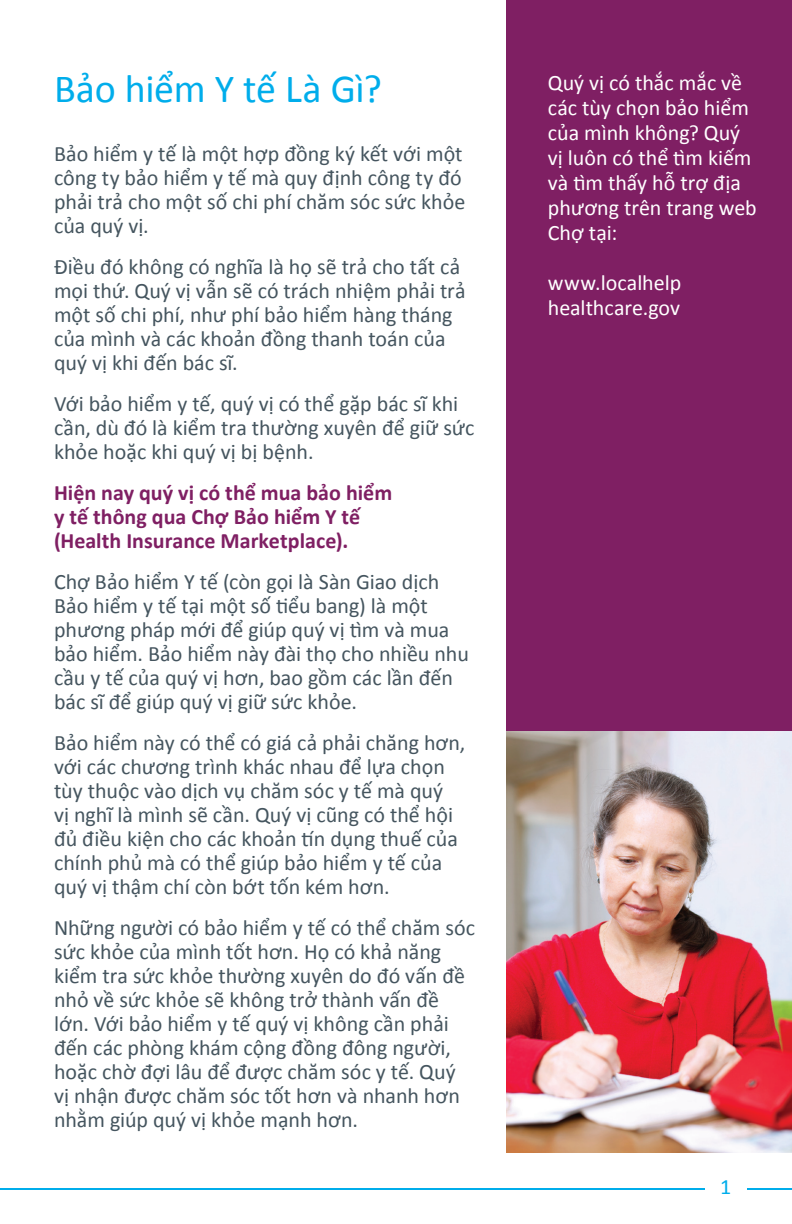
<style>
.page{position:relative;width:792px;height:1224px;background:#fff}
.page>*{position:absolute;margin:0;border:0;box-sizing:border-box;transform-origin:0 0}
.Section{font:40px "Calibri";letter-spacing:-.01em;color:#00adeb}
.Text{font:22px/24px "Calibri";color:#45555f}
.Section-2{font:22px/25px "Calibri";color:#fff}
.Text-2{font:700 22px/24px "Calibri";color:#7f1f63}
.Text-3{font:22px "Calibri";color:#00adeb}
</style>
<div class="page">
<hr style="left:0;top:1188px;width:705px;height:2px;background:#00adeb">
<hr style="left:747px;top:1188px;width:45px;height:2px;background:#00adeb">
<div style="left:507px;top:0;width:285px;height:1152px;background:#7f1f63"></div>
<img style="left:507px;top:731px;width:285px;height:421px">
<p class="Section" style="left:54px;top:63px;width:329px">Bảo hiểm Y tế Là Gì?</p>
<p class="Section-2" style="left:548px;top:70px;width:210px">Quý vị có thắc mắc về các tùy chọn bảo hiểm của mình không? Quý vị luôn có thể tìm kiếm và tìm thấy hỗ trợ địa phương trên trang web<br>Chợ tại:</p>
<p class="Section-2" style="left:548px;top:270px;width:135px">www.localhelp healthcare.gov</p>
<p class="Text" style="left:54px;top:141px;width:413px">Bảo hiểm y tế là một hợp đồng ký kết với một công ty bảo hiểm y tế mà quy định công ty đó phải trả cho một số chi phí chăm sóc sức khỏe của quý vị.</p>
<p class="Text" style="left:54px;top:254px;width:413px">Điều đó không có nghĩa là họ sẽ trả cho tất cả mọi thứ. Quý vị vẫn sẽ có trách nhiệm phải trả một số chi phí, như phí bảo hiểm hàng tháng của mình và các khoản đồng thanh toán của quý vị khi đến bác sĩ.</p>
<p class="Text" style="left:54px;top:391px;width:422px">Với bảo hiểm y tế, quý vị có thể gặp bác sĩ khi cần, dù đó là kiểm tra thường xuyên để giữ sức khỏe hoặc khi quý vị bị bệnh.</p>
<p class="Text-2" style="left:54px;top:480px;width:340px">Hiện nay quý vị có thể mua bảo hiểm y tế thông qua Chợ Bảo hiểm Y tế (Health Insurance Marketplace).</p>
<p class="Text" style="left:54px;top:569px;width:416px">Chợ Bảo hiểm Y tế (còn gọi là Sàn Giao dịch Bảo hiểm y tế tại một số tiểu bang) là một phương pháp mới để giúp quý vị tìm và mua bảo hiểm. Bảo hiểm này đài thọ cho nhiều nhu cầu y tế của quý vị hơn, bao gồm các lần đến bác sĩ để giúp quý vị giữ sức khỏe.</p>
<p class="Text" style="left:54px;top:730px;width:413px">Bảo hiểm này có thể có giá cả phải chăng hơn, với các chương trình khác nhau để lựa chọn tùy thuộc vào dịch vụ chăm sóc y tế mà quý<br>vị nghĩ là mình sẽ cần. Quý vị cũng có thể hội đủ điều kiện cho các khoản tín dụng thuế của chính phủ mà có thể giúp bảo hiểm y tế của quý vị thậm chí còn bớt tốn kém hơn.</p>
<p class="Text" style="left:54px;top:915px;width:423px">Những người có bảo hiểm y tế có thể chăm sóc sức khỏe của mình tốt hơn. Họ có khả năng kiểm tra sức khỏe thường xuyên do đó vấn đề nhỏ về sức khỏe sẽ không trở thành vấn đề lớn. Với bảo hiểm y tế quý vị không cần phải đến các phòng khám cộng đồng đông người, hoặc chờ đợi lâu để được chăm sóc y tế. Quý vị nhận được chăm sóc tốt hơn và nhanh hơn nhằm giúp quý vị khỏe mạnh hơn.</p>
<p class="Text-3" style="left:720px;top:1173px;width:13px">1</p>
</div>
